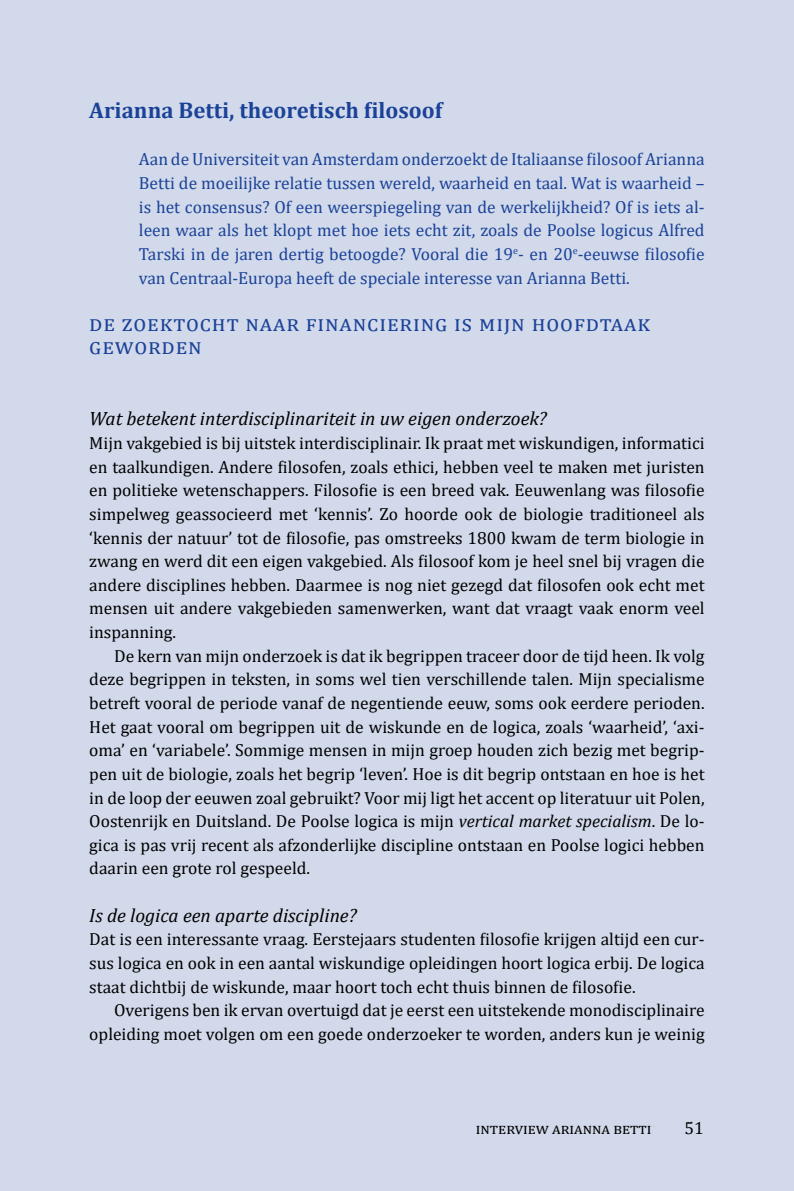
<style>
.page{position:relative;width:794px;height:1191px;background:#d1d9ea}
.page>*{position:absolute;margin:0;border:0;box-sizing:border-box;transform-origin:0 0}
.t1{font:22.75px/23.6px "Cambria";letter-spacing:.095em;color:#1b4298}
.t2{font:700 22.75px "Cambria";color:#1b4298}
.t3{font:italic 19.25px "Cambria";color:#000}
.t4{font:17.5px/23.6px "Cambria";color:#000;text-align:justify}
.t5{font:17.5px/23.6px "Cambria";color:#1b4298;text-align:justify}
.t6{font:15.75px "Cambria";letter-spacing:.055em;color:#000}
.t7{font:15.75px "Cambria";letter-spacing:.02em;color:#000}
.s1{font-style:italic}
</style>
<div class="page">
<h1 class="t2" style="left:89px;top:94px;width:354px">Arianna Betti, theoretisch filosoof</h1>
<p class="t5" style="left:139px;top:148px;width:567px">Aan de Universiteit van Amsterdam onderzoekt de Italiaanse filosoof Arianna Betti de moeilijke relatie tussen wereld, waarheid en taal. Wat is waarheid – is het consensus? Of een weerspiegeling van de werkelijkheid? Of is iets al&shy;leen waar als het klopt met hoe iets echt zit, zoals de Poolse logicus Alfred Tarski in de jaren dertig betoogde? Vooral die 19<sup>e</sup>- en 20<sup>e</sup>-eeuwse filosofie van Centraal-Europa heeft de speciale interesse van Arianna Betti.</p>
<h1 class="t1" style="left:89px;top:311px;width:561px">de zoektocht naar financiering is mijn hoofdtaak geworden</h1>
<p class="t3" style="left:89px;top:405px;width:459px">Wat betekent interdisciplinariteit in uw eigen onderzoek?</p>
<p class="t4" style="left:89px;top:431px;width:617px">Mijn vakgebied is bij uitstek interdisciplinair. Ik praat met wiskundigen, informatici en taalkundigen. Andere filosofen, zoals ethici, hebben veel te maken met juristen en politieke wetenschappers. Filosofie is een breed vak. Eeuwenlang was filosofie simpelweg geassocieerd met ‘kennis’. Zo hoorde ook de biologie traditioneel als ‘kennis der natuur’ tot de filosofie, pas omstreeks 1800 kwam de term biologie in zwang en werd dit een eigen vakgebied. Als filosoof kom je heel snel bij vragen die andere disciplines hebben. Daarmee is nog niet gezegd dat filosofen ook echt met mensen uit andere vakgebieden samenwerken, want dat vraagt vaak enorm veel inspanning.</p>
<p class="t4" style="left:89px;top:644px;width:617px;text-indent:25px">De kern van mijn onderzoek is dat ik begrippen traceer door de tijd heen. Ik volg deze begrippen in teksten, in soms wel tien verschillende talen. Mijn specialisme betreft vooral de periode vanaf de negentiende eeuw, soms ook eerdere perioden.<br>Het gaat vooral om begrippen uit de wiskunde en de logica, zoals ‘waarheid’, ‘axi&shy;oma’ en ‘variabele’. Sommige mensen in mijn groep houden zich bezig met begrip&shy;pen uit de biologie, zoals het begrip ‘leven’. Hoe is dit begrip ontstaan en hoe is het in de loop der eeuwen zoal gebruikt? Voor mij ligt het accent op literatuur uit Polen, Oostenrijk en Duitsland. De Poolse logica is mijn <span class="s1">vertical market specialism</span>. De lo&shy;gica is pas vrij recent als afzonderlijke discipline ontstaan en Poolse logici hebben daarin een grote rol gespeeld.</p>
<p class="t3" style="left:89px;top:901px;width:269px">Is de logica een aparte discipline?</p>
<p class="t4" style="left:89px;top:927px;width:617px">Dat is een interessante vraag. Eerstejaars studenten filosofie krijgen altijd een cur&shy;sus logica en ook in een aantal wiskundige opleidingen hoort logica erbij. De logica staat dichtbij de wiskunde, maar hoort toch echt thuis binnen de filosofie.</p>
<p class="t4" style="left:89px;top:998px;width:617px;text-align:right">Overigens ben ik ervan overtuigd dat je eerst een uitstekende monodisciplinaire opleiding moet volgen om een goede onderzoeker te worden, anders kun je weinig</p>
<p class="t7" style="left:588px;top:1119px;width:67px">summary</p>
<p class="t4" style="left:684px;top:1116px;width:21px">51</p>
<p class="t6" style="left:476px;top:1119px;width:177px">interview arianna betti</p>
</div>
